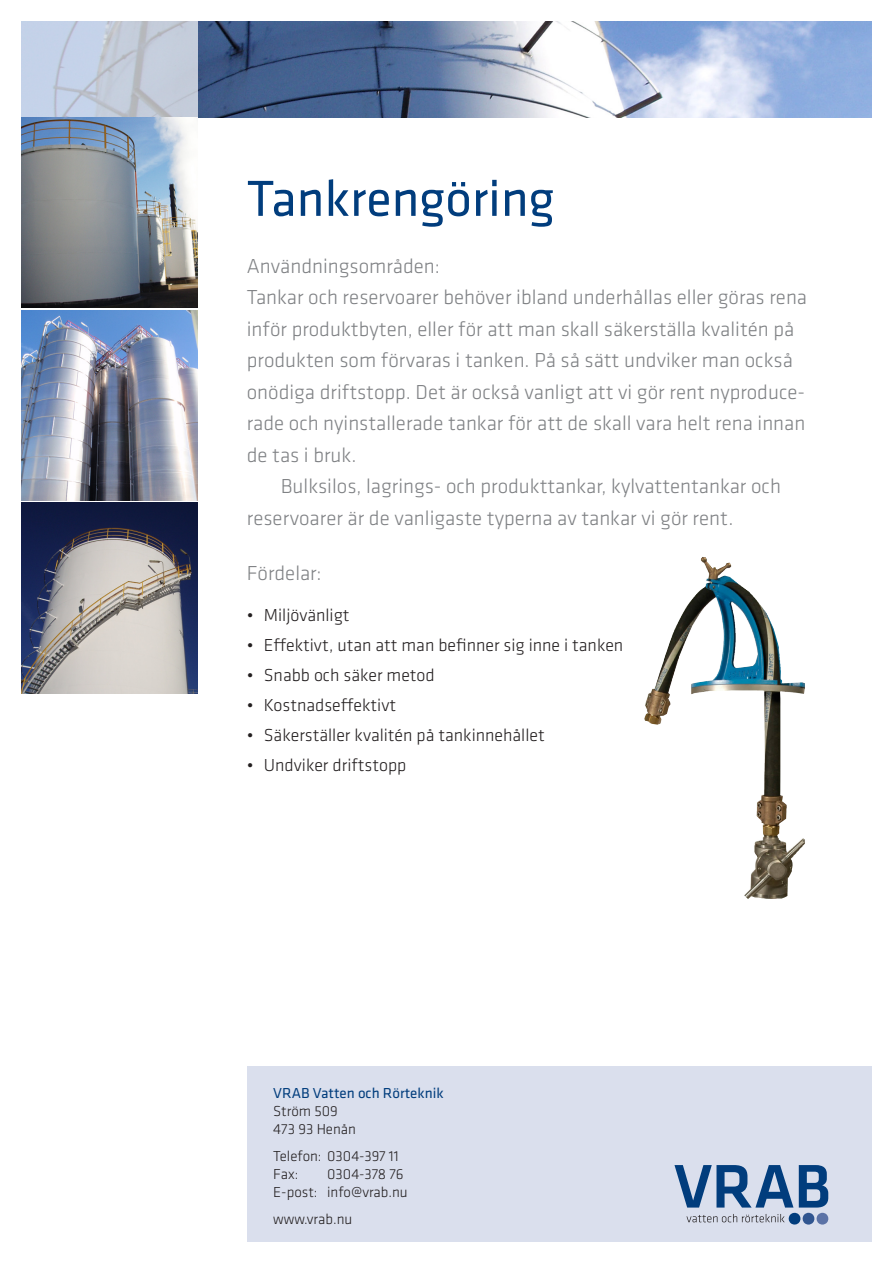
<style>
.page{position:relative;width:893px;height:1263px;background:#fff}
.page>*{position:absolute;margin:0;border:0;box-sizing:border-box;transform-origin:0 0}
.t1{font:52.5px "Klavika Basic";color:#013d7d}
.t2{font:300 21px/31.5px "Klavika Basic";color:#808285}
.t3{font:300 18px "Klavika Basic";color:#231f20}
.t4{font:300 15px "Klavika Basic";color:#231f20}
.t5{font:15px "Klavika Basic";color:#013d7d}
</style>
<div class="page">
<img style="left:198px;top:21px;width:674px;height:96px">
<svg style="left:21px;top:21px;width:177px;height:96px"></svg>
<img style="left:21px;top:117px;width:177px;height:191px">
<img style="left:21px;top:310px;width:177px;height:191px">
<img style="left:21px;top:503px;width:177px;height:190px">
<svg style="left:653px;top:562px;width:152px;height:337px"></svg>
<img style="left:644px;top:557px;width:65px;height:167px">
<div style="left:247px;top:1066px;width:625px;height:176px;background:#dadfed"></div>
<svg style="left:674px;top:1165px;width:154px;height:59px"></svg>
<p class="t1" style="left:247px;top:164px;width:309px">Tankrengöring</p>
<p class="t2" style="left:247px;top:250px;width:195px">Användningsområden:</p>
<p class="t2" style="left:247px;top:281px;width:562px">Tankar och reservoarer behöver ibland underhållas eller göras rena inför produktbyten, eller för att man skall säkerställa kvalitén på</p>
<p class="t2" style="left:247px;top:344px;width:560px">produkten som förvaras i tanken. På så sätt undviker man också onödiga driftstopp. Det är också vanligt att vi gör rent nyproduce&shy;rade och nyinstallerade tankar för att de skall vara helt rena innan de tas i bruk.</p>
<p class="t2" style="left:281px;top:470px;width:502px">Bulksilos, lagrings- och produkttankar, kylvattentankar och</p>
<p class="t2" style="left:247px;top:502px;width:488px">reservoarer är de vanligaste typerna av tankar vi gör rent.</p>
<p class="t2" style="left:247px;top:557px;width:76px">Fördelar:</p>
<p class="t3" style="left:247px;top:604px;width:104px">• Miljövänligt</p>
<p class="t3" style="left:247px;top:634px;width:378px">• Effektivt, utan att man befinner sig inne i tanken</p>
<p class="t3" style="left:247px;top:664px;width:189px">• Snabb och säker metod</p>
<p class="t3" style="left:247px;top:694px;width:151px">• Kostnadseffektivt</p>
<p class="t3" style="left:247px;top:724px;width:299px">• Säkerställer kvalitén på tankinnehållet</p>
<p class="t3" style="left:247px;top:754px;width:161px">• Undviker driftstopp</p>
<p class="t5" style="left:273px;top:1083px;width:172px">VRAB Vatten och Rörteknik</p>
<p class="t4" style="left:273px;top:1101px;width:66px">Ström 509</p>
<p class="t4" style="left:273px;top:1119px;width:84px">473 93 Henån</p>
<p class="t4" style="left:273px;top:1146px;width:127px">Telefon: 0304-397 11</p>
<p class="t4" style="left:273px;top:1164px;width:27px">Fax:</p>
<p class="t4" style="left:327px;top:1164px;width:78px">0304-378 76</p>
<p class="t4" style="left:273px;top:1182px;width:136px">E-post: info@vrab.nu</p>
<p class="t4" style="left:273px;top:1209px;width:81px">www.vrab.nu</p>
</div>
